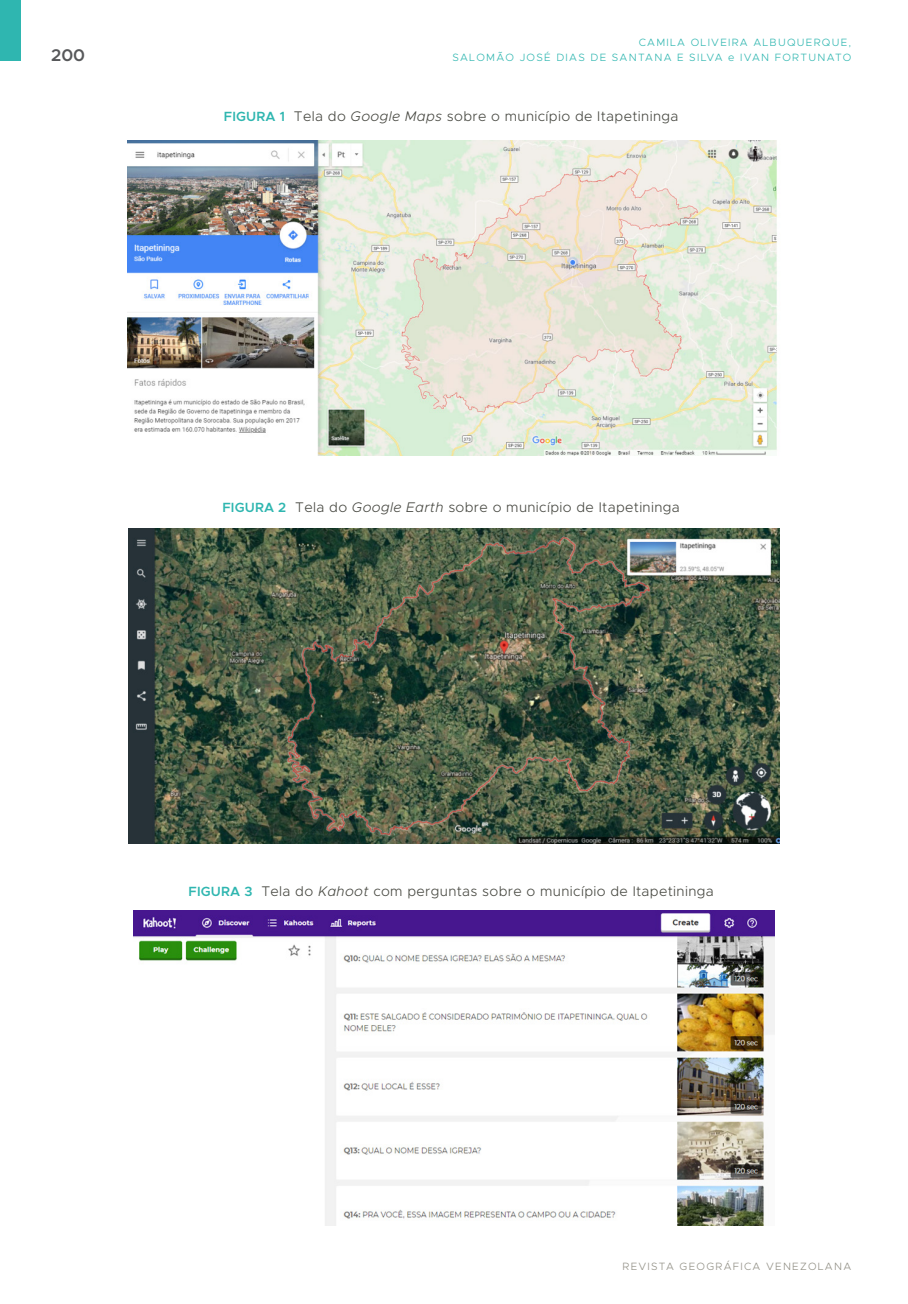
<style>
.page{position:relative;width:908px;height:1304px;background:#fff}
.page>*{position:absolute;margin:0;border:0;box-sizing:border-box;transform-origin:0 0}
.t1{font:600 17px "Metropolis";color:#57585a}
.t2{font:300 14px "Metropolis";letter-spacing:.025em;color:#474841}
.t3{font:300 10.6px "Metropolis";letter-spacing:.12em;color:#2fb6b0}
.t4{font:300 10.6px "Metropolis";letter-spacing:.12em;color:#929086}
.s1{font-weight:600;font-size:13.4px;color:#2fb6b0}
.s2{font-style:italic}
</style>
<div class="page">
<div style="left:0;top:0;width:21px;height:61px;background:#2fb6b0"></div>
<img style="left:128px;top:141px;width:649px;height:315px">
<img style="left:129px;top:529px;width:649px;height:315px">
<img style="left:133px;top:911px;width:641px;height:315px">
<p class="t3" style="left:638px;top:35px;width:214px">CAMILA OLIVEIRA ALBUQUERQUE,</p>
<p class="t1" style="left:51px;top:44px;width:36px">200</p>
<p class="t3" style="left:452px;top:50px;width:400px">SALOMÃO JOSÉ DIAS DE SANTANA e SILVA e IVAN FORTUNATO</p>
<p class="t3" style="left:677px;top:50px;width:8px">E</p>
<p class="t2" style="left:224px;top:107px;width:456px"><span class="s1">FIGURA 1</span> Tela do <span class="s2">Google Maps</span> sobre o município de Itapetininga</p>
<p class="t2" style="left:222px;top:499px;width:459px"><span class="s1">FIGURA 2</span> Tela do <span class="s2">Google Earth</span> sobre o município de Itapetininga</p>
<p class="t2" style="left:188px;top:882px;width:526px"><span class="s1">FIGURA 3</span> Tela do <span class="s2">Kahoot</span> com perguntas sobre o município de Itapetininga</p>
<p class="t4" style="left:622px;top:1259px;width:230px">REVISTA GEOGRÁFICA VENEZOLANA</p>
</div>
